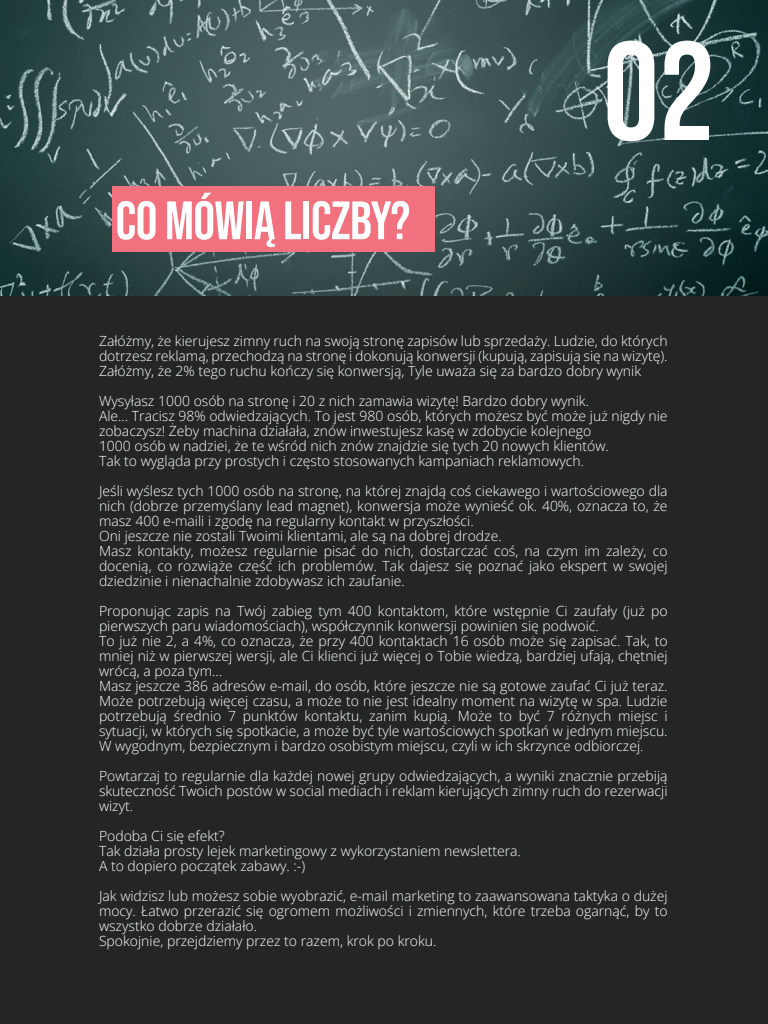
<style>
.page{position:relative;width:768px;height:1024px;background:#242526}
.page>*{position:absolute;margin:0;border:0;box-sizing:border-box;transform-origin:0 0}
.t1{font:140px "Bebas Neue";color:#fff}
.t2{font:54px "Bebas Neue";letter-spacing:-.01em;color:#fff}
.t3{font:300 14px/15px "Open Sans";color:#fff}
</style>
<div class="page">
<img style="left:0;top:0;width:768px;height:296px">
<div style="left:112px;top:186px;width:323px;height:66px;background:#f1717e"></div>
<h2 class="t2" style="left:116px;top:190px;width:296px">CO MÓWIĄ LICZBY?</h2>
<h1 class="t1" style="left:603px;top:12px;width:113px">02</h1>
<p class="t3" style="left:99px;top:333px;width:570px;text-align:justify">Załóżmy, że kierujesz zimny ruch na swoją stronę zapisów lub sprzedaży. Ludzie, do których dotrzesz reklamą, przechodzą na stronę i dokonują konwersji (kupują, zapisują się na wizytę).<br>Załóżmy, że 2% tego ruchu kończy się konwersją, Tyle uważa się za bardzo dobry wynik</p>
<p class="t3" style="left:99px;top:393px;width:570px">Wysyłasz 1000 osób na stronę i 20 z nich zamawia wizytę! Bardzo dobry wynik.<br>Ale… Tracisz 98% odwiedzających. To jest 980 osób, których możesz być może już nigdy nie zobaczysz! Żeby machina działała, znów inwestujesz kasę w zdobycie kolejnego<br>1000 osób w nadziei, że te wśród nich znów znajdzie się tych 20 nowych klientów.<br>Tak to wygląda przy prostych i często stosowanych kampaniach reklamowych.</p>
<p class="t3" style="left:99px;top:483px;width:570px">Jeśli wyślesz tych 1000 osób na stronę, na której znajdą coś ciekawego i wartościowego dla nich (dobrze przemyślany lead magnet), konwersja może wynieść ok. 40%, oznacza to, że masz 400 e-maili i zgodę na regularny kontakt w przyszłości.<br>Oni jeszcze nie zostali Twoimi klientami, ale są na dobrej drodze.<br>Masz kontakty, możesz regularnie pisać do nich, dostarczać coś, na czym im zależy, co docenią, co rozwiąże część ich problemów. Tak dajesz się poznać jako ekspert w swojej dziedzinie i nienachalnie zdobywasz ich zaufanie.</p>
<p class="t3" style="left:99px;top:603px;width:570px">Proponując zapis na Twój zabieg tym 400 kontaktom, które wstępnie Ci zaufały (już po pierwszych paru wiadomościach), współczynnik konwersji powinien się podwoić.<br>To już nie 2, a 4%, co oznacza, że przy 400 kontaktach 16 osób może się zapisać. Tak, to mniej niż w pierwszej wersji, ale Ci klienci już więcej o Tobie wiedzą, bardziej ufają, chętniej wrócą, a poza tym…<br>Masz jeszcze 386 adresów e-mail, do osób, które jeszcze nie są gotowe zaufać Ci już teraz.<br>Może potrzebują więcej czasu, a może to nie jest idealny moment na wizytę w spa. Ludzie potrzebują średnio 7 punktów kontaktu, zanim kupią. Może to być 7 różnych miejsc i sytuacji, w których się spotkacie, a może być tyle wartościowych spotkań w jednym miejscu.<br>W wygodnym, bezpiecznym i bardzo osobistym miejscu, czyli w ich skrzynce odbiorczej.</p>
<p class="t3" style="left:99px;top:768px;width:570px;text-align:justify">Powtarzaj to regularnie dla każdej nowej grupy odwiedzających, a wyniki znacznie przebiją skuteczność Twoich postów w social mediach i reklam kierujących zimny ruch do rezerwacji wizyt.</p>
<p class="t3" style="left:99px;top:828px;width:423px">Podoba Ci się efekt?<br>Tak działa prosty lejek marketingowy z wykorzystaniem newslettera.<br>A to dopiero początek zabawy. :-)</p>
<p class="t3" style="left:99px;top:888px;width:570px">Jak widzisz lub możesz sobie wyobrazić, e-mail marketing to zaawansowana taktyka o dużej mocy. Łatwo przerazić się ogromem możliwości i zmiennych, które trzeba ogarnąć, by to wszystko dobrze działało.<br>Spokojnie, przejdziemy przez to razem, krok po kroku.</p>
</div>
